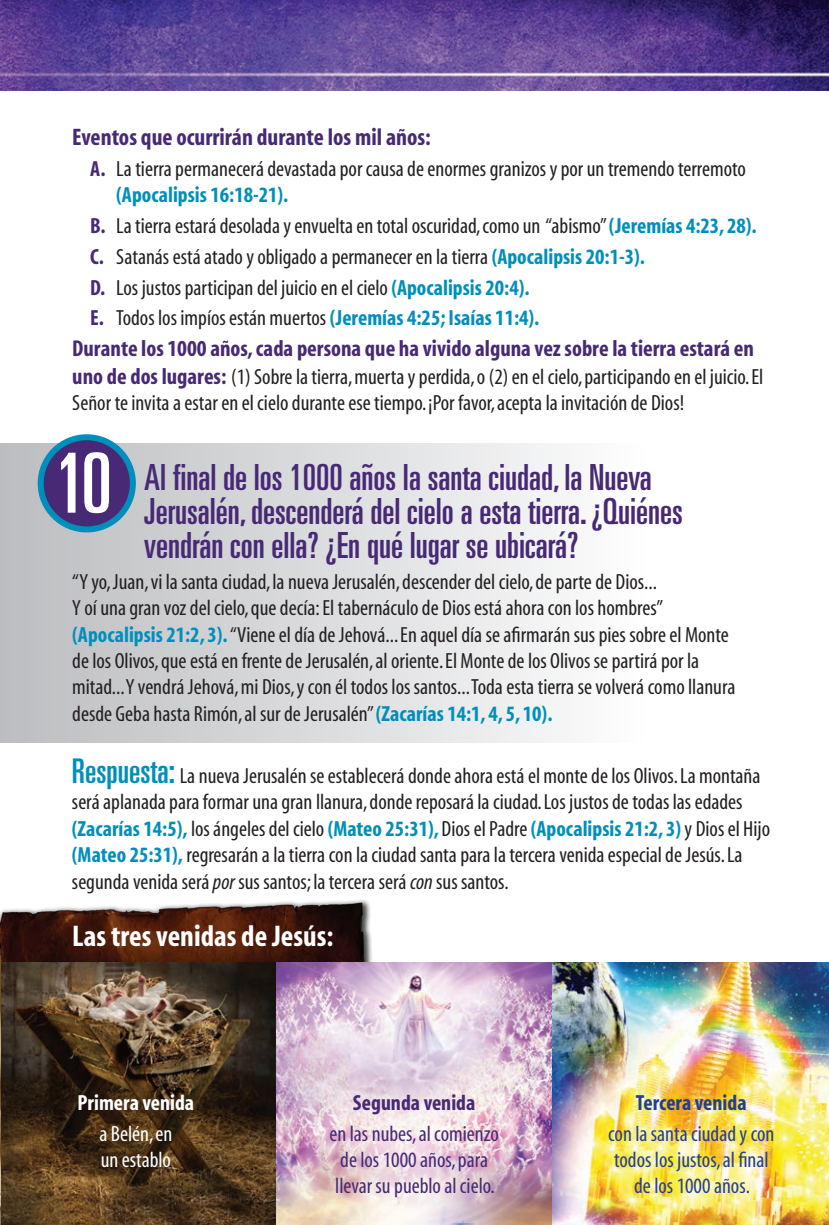
<style>
.page{position:relative;width:829px;height:1225px;background:#fff}
.page>*{position:absolute;margin:0;border:0;box-sizing:border-box;transform-origin:0 0}
.t1{font:ultra-condensed 83px "Univers";color:#fff}
.t2{font:ultra-condensed 36px/34px "Univers";color:#472976}
.t3{font:700 condensed 30px "Myriad";color:#fff}
.t4{font:700 condensed 24px "Myriad";color:#472976}
.t5{font:700 condensed 23px "Myriad";color:#472976}
.t6{font:condensed 22px/26.4px "Myriad";color:#231f20}
.t7{font:condensed 22px/26px "Myriad";color:#472976}
.t8{font:condensed 22px/26px "Myriad";color:#253f8e;text-align:center}
.t9{font:condensed 22px/26px "Myriad";color:#fff}
.t10{font:700 condensed 22px "Myriad";color:#fff}
.t11{font:700 condensed 22px "Myriad";color:#472976}
.t12{font:700 condensed 22px "Myriad";color:#253f8e}
.s1{font-weight:700;color:#472976}
.s2{font-weight:700;color:#008fbc}
.s3{font-weight:700;font-size:23px;color:#472976}
.s4{font-family:"Univers";font-stretch:ultra-condensed;font-size:34px;color:#008fbc}
.s5{font-style:italic}
</style>
<div class="page">
<img style="left:0;top:900px;width:372px;height:62px">
<img style="left:0;top:0;width:828px;height:90px">
<div style="left:0;top:443px;width:644px;height:299px;background:linear-gradient(to right,#babcbf,#fdfdfd)"></div>
<div style="left:41px;top:437px;width:92px;height:92px;background:#472976;border-radius:50%"></div>
<div style="left:38px;top:434px;width:98px;height:98px;border:6px solid #008fbc;border-radius:50%"></div>
<img style="left:1px;top:962px;width:275px;height:262px">
<img style="left:0;top:929px;width:1px;height:294px">
<img style="left:276px;top:962px;width:276px;height:262px">
<img style="left:552px;top:962px;width:276px;height:262px">
<p class="t4" style="left:72px;top:125px;width:360px">Eventos que ocurrirán durante los mil años:</p>
<p class="t6" style="left:116px;top:156px;width:631px;text-indent:-26px"><span class="s1">A.</span> La tierra permanecerá devastada por causa de enormes granizos y por un tremendo terremoto <span class="s2">(Apocalipsis 16:18-21).</span></p>
<p class="t6" style="left:90px;top:211px;width:667px;line-height:30.8px"><span class="s1">B.</span> La tierra estará desolada y envuelta en total oscuridad, como un “abismo” <span class="s2">(Jeremías 4:23, 28).<br></span><span class="s1">C.</span> Satanás está atado y obligado a permanecer en la tierra <span class="s2">(Apocalipsis 20:1-3).<br></span><span class="s1">D.</span> Los justos participan del juicio en el cielo <span class="s2">(Apocalipsis 20:4).<br></span><span class="s1">E.</span> Todos los impíos están muertos <span class="s2">(Jeremías 4:25; Isaías 11:4).</span></p>
<p class="t5" style="left:72px;top:337px;width:683px">Durante los 1000 años, cada persona que ha vivido alguna vez sobre la tierra estará en</p>
<p class="t6" style="left:72px;top:364px;width:692px"><span class="s3">uno de dos lugares:</span> (1) Sobre la tierra, muerta y perdida, o (2) en el cielo, participando en el juicio. El<br>Señor te invita a estar en el cielo durante ese tiempo. ¡Por favor, acepta la invitación de Dios!</p>
<h1 class="t1" style="left:54px;top:436px;width:59px">10</h1>
<h2 class="t2" style="left:144px;top:460px;width:540px">Al final de los 1000 años la santa ciudad, la Nueva<br>Jerusalén, descenderá del cielo a esta tierra. ¿Quiénes vendrán con ella? ¿En qué lugar se ubicará?</h2>
<p class="t6" style="left:72px;top:569px;width:664px">“Y yo, Juan, vi la santa ciudad, la nueva Jerusalén, descender del cielo, de parte de Dios...<br>Y oí una gran voz del cielo, que decía:El tabernáculo de Dios está ahora con los hombres” <span class="s2">(Apocalipsis 21:2, 3).</span> “Viene el día de Jehová... En aquel día se afirmarán sus pies sobre el Monte de los Olivos, que está en frente de Jerusalén, al oriente. El Monte de los Olivos se partirá por la mitad...Y vendrá Jehová, mi Dios, y con él todos los santos...Toda esta tierra se volverá como llanura desde Geba hasta Rimón, al sur de Jerusalén” <span class="s2">(Zacarías 14:1, 4, 5, 10).</span></p>
<p class="t6" style="left:72px;top:763px;width:699px"><span class="s4">Respuesta:</span> La nueva Jerusalén se establecerá donde ahora está el monte de los Olivos. La montaña será aplanada para formar una gran llanura, donde reposará la ciudad. Los justos de todas las edades <span class="s2">(Zacarías 14:5),</span> los ángeles del cielo <span class="s2">(Mateo 25:31),</span> Dios el Padre <span class="s2">(Apocalipsis 21:2, 3)</span> y Dios el Hijo <span class="s2">(Mateo 25:31),</span> regresarán a la tierra con la ciudad santa para la tercera venida especial de Jesús. La segunda venida será <span class="s5">por</span> sus santos; la tercera será <span class="s5">con</span> sus santos.</p>
<h3 class="t3" style="left:72px;top:920px;width:263px">Las tres venidas de Jesús:</h3>
<p class="t10" style="left:78px;top:1091px;width:118px">Primera venida</p>
<p class="t9" style="left:99px;top:1121px;width:75px">a Belén, en un establo</p>
<p class="t11" style="left:353px;top:1091px;width:124px">Segunda venida</p>
<p class="t7" style="left:329px;top:1121px;width:171px">en las nubes, al comienzo de los 1000 años, para llevar su pueblo al cielo.</p>
<p class="t12" style="left:636px;top:1091px;width:112px">Tercera venida</p>
<p class="t8" style="left:608px;top:1121px;width:168px">con la santa ciudad y con todos los justos, al final de los 1000 años.</p>
</div>
